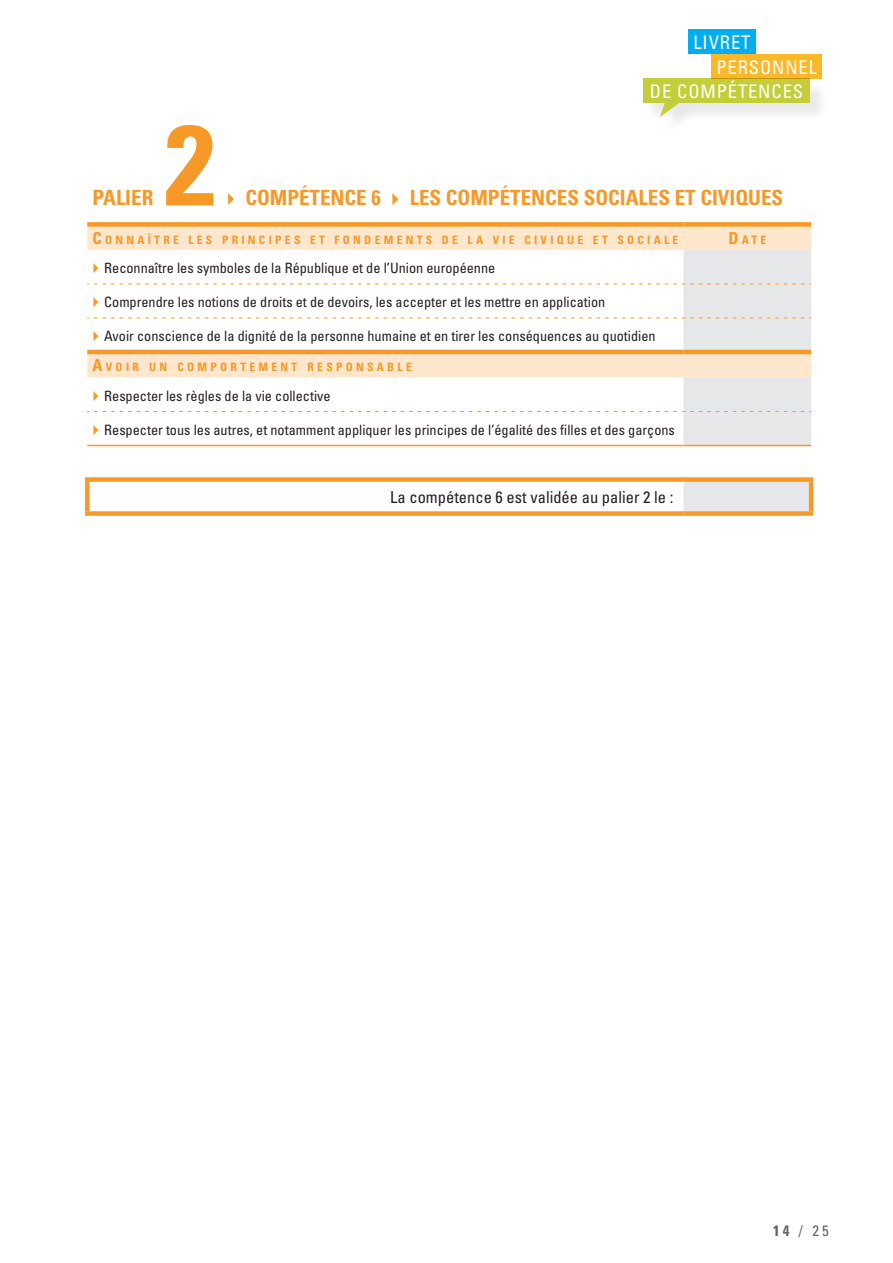
<style>
.page{position:relative;width:893px;height:1263px;background:#fff}
.page>*{position:absolute;margin:0;border:0;box-sizing:border-box;transform-origin:0 0}
.t1{font:700 condensed 113.85px "Univers";color:#f79929}
.t2{font:700 condensed 21px "Univers";color:#f79929}
.t3{font:condensed 18.75px "Univers";letter-spacing:.05em;color:#fff}
.t4{font:condensed 16.5px "Univers";color:#231f20}
.t5{font:condensed 15px "Univers";color:#636366}
.t6{font:condensed 14.25px "Univers";color:#231f20}
.t7{font:700 condensed 11.55px "Univers";letter-spacing:.285em;color:#f79929}
.s1{font-size:16.5px}
.s2{font-weight:700}
</style>
<div class="page">
<div style="left:688px;top:30px;width:67px;height:24px;background:#00aeef"></div>
<div style="left:711px;top:54px;width:111px;height:24px;background:#fcb828"></div>
<div style="left:645px;top:81px;width:183px;height:41px;background:#f3f3f3"></div>
<div style="left:643px;top:78px;width:167px;height:25px;background:#c4ce38"></div>
<div style="left:662px;top:105px;width:34px;height:30px;background:#231f20;opacity:.1"></div>
<svg style="left:660px;top:103px;width:20px;height:14px"></svg>
<div style="left:87px;top:227px;width:724px;height:23px;background:#fee7cd"></div>
<div style="left:87px;top:222px;width:597px;height:5px;background:#f79929"></div>
<div style="left:684px;top:222px;width:127px;height:5px;background:#f79929"></div>
<div style="left:85px;top:482px;width:5px;height:29px;background:#f79929"></div>
<div style="left:85px;top:511px;width:599px;height:5px;background:#f79929"></div>
<div style="left:684px;top:477px;width:129px;height:5px;background:#f79929"></div>
<hr style="left:809px;top:482px;width:4px;height:29px;background:#f79929">
<div style="left:684px;top:511px;width:129px;height:5px;background:#f79929"></div>
<svg style="left:87px;top:250px;width:724px;height:263px"></svg>
<h3 class="t3" style="left:693px;top:31px;width:58px">LIVRET</h3>
<h3 class="t3" style="left:716px;top:55px;width:102px">PERSONNEL</h3>
<h3 class="t3" style="left:650px;top:80px;width:155px">DE COMPÉTENCES</h3>
<h1 class="t1" style="left:165px;top:95px;width:52px">2</h1>
<h2 class="t2" style="left:93px;top:184px;width:62px">PALIER</h2>
<h2 class="t2" style="left:245px;top:184px;width:137px">COMPÉTENCE 6</h2>
<h2 class="t2" style="left:410px;top:184px;width:375px">LES COMPÉTENCES SOCIALES ET CIVIQUES</h2>
<p class="t7" style="left:93px;top:232px;width:587px"><span class="s1">C</span> ONNAÎTRE LES PRINCIPES ET FONDEMENTS DE LA VIE CIVIQUE ET SOCIALE</p>
<p class="t7" style="left:728px;top:232px;width:39px"><span class="s1">D</span>ATE</p>
<p class="t6" style="left:104px;top:259px;width:393px">Reconnaître les symboles de la République et de l’Union européenne</p>
<p class="t6" style="left:104px;top:293px;width:503px">Comprendre les notions de droits et de devoirs, les accepter et les mettre en application</p>
<p class="t6" style="left:104px;top:327px;width:553px">Avoir conscience de la dignité de la personne humaine et en tirer les conséquences au quotidien</p>
<p class="t7" style="left:93px;top:360px;width:321px"><span class="s1">A</span>VOIR UN COMPORTEMENT RESPONSABLE</p>
<p class="t6" style="left:104px;top:387px;width:228px">Respecter les règles de la vie collective</p>
<p class="t6" style="left:104px;top:421px;width:572px">Respecter tous les autres, et notamment appliquer les principes de l’égalité des filles et des garçons</p>
<p class="t4" style="left:390px;top:487px;width:285px">La compétence 6 est validée au palier 2 le :</p>
<p class="t5" style="left:773px;top:1221px;width:57px"><span class="s2">14</span> / 25</p>
</div>
